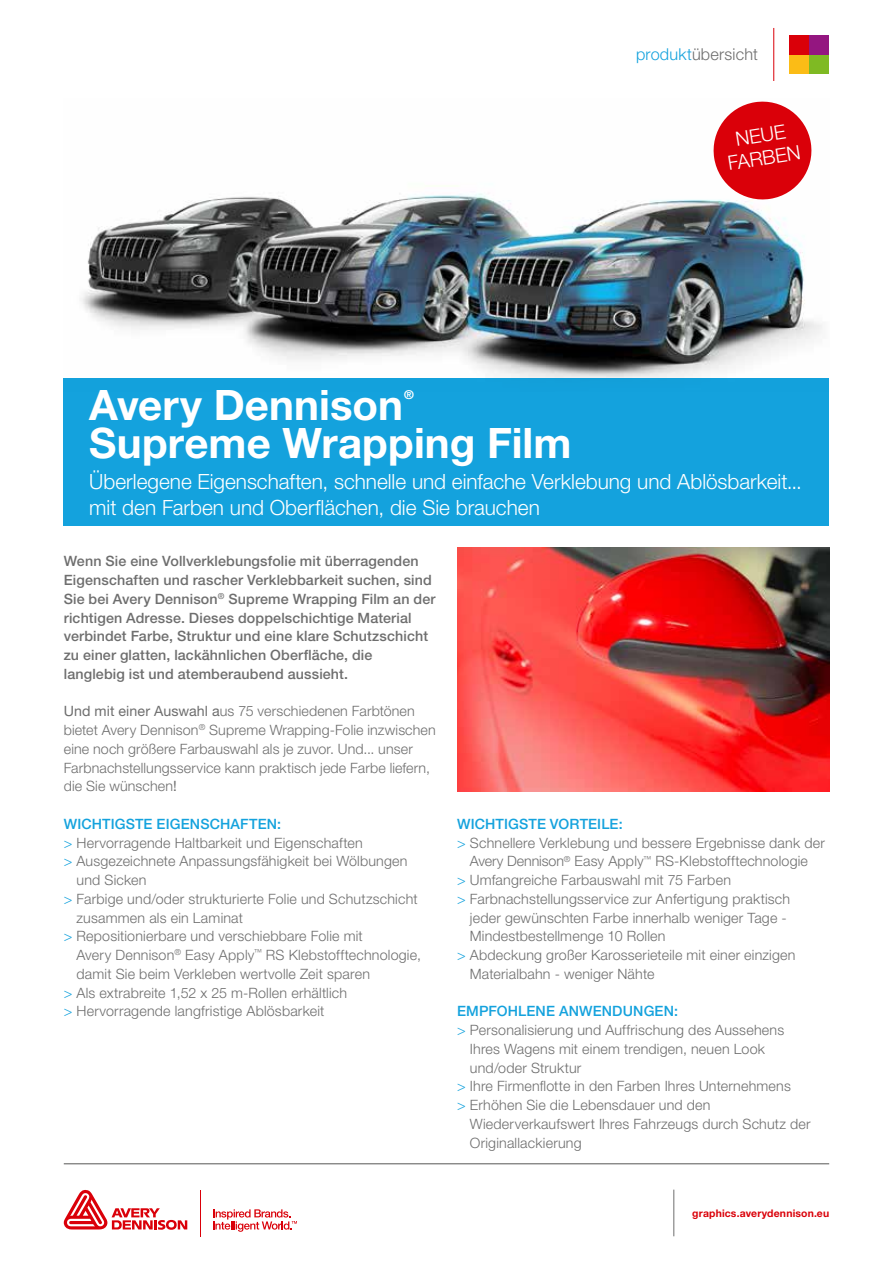
<style>
.page{position:relative;width:893px;height:1263px;background:#fff}
.page>*{position:absolute;margin:0;border:0;box-sizing:border-box;transform-origin:0 0}
.t1{font:700 42px "Helvetica Neue LT Std";color:#fff}
.t2{font:300 21px/25.5px "Helvetica Neue LT Std";color:#fff}
.t3{font:300 19.8px/22.6px "Helvetica Neue LT Std";color:#fff;text-align:center}
.t4{font:300 16.35px "Helvetica Neue LT Std";letter-spacing:.01em;color:#6e6e6e}
.t5{font:300 14.25px/18.8px "Helvetica Neue LT Std";letter-spacing:.015em;color:#6e6e6e}
.t6{font:500 14.25px/18.8px "Helvetica Neue LT Std";letter-spacing:.01em;color:#6e6e6e}
.t7{font:500 14.25px "Helvetica Neue LT Std";letter-spacing:.01em;color:#14a2dd}
.t8{font:700 12.3px "Helvetica Neue LT Std";color:#fff}
.t9{font:700 10.5px "Helvetica Neue LT Std";letter-spacing:.015em;color:#da0009}
.s1{color:#14a2dd}
.s2{font-weight:400}
</style>
<div class="page">
<hr style="left:64px;top:1163px;width:765px;height:1px;background:#565655">
<hr style="left:674px;top:1189px;width:1px;height:47px;background:#6e6e6e">
<svg style="left:64px;top:1189px;width:123px;height:41px"></svg>
<hr style="left:201px;top:1190px;width:1px;height:46px;background:#da0009">
<svg style="left:213px;top:1209px;width:84px;height:23px"></svg>
<hr style="left:773px;top:28px;width:1px;height:53px;background:#da0009">
<div style="left:809px;top:54px;width:20px;height:20px;background:#7fba23"></div>
<div style="left:789px;top:54px;width:20px;height:20px;background:#fbbc16"></div>
<div style="left:789px;top:35px;width:20px;height:19px;background:#da0009"></div>
<div style="left:809px;top:35px;width:20px;height:19px;background:#941680"></div>
<img style="left:64px;top:193px;width:765px;height:186px">
<img style="left:457px;top:548px;width:372px;height:243px">
<svg style="left:710px;top:101px;width:105px;height:102px"></svg>
<div style="left:64px;top:379px;width:765px;height:147px;background:#14a2dd"></div>
<p class="t4" style="left:636px;top:44px;width:123px"><span class="s1">produkt</span>übersicht</p>
<h3 class="t3" style="left:723px;top:129px;width:74px;rotate:-9deg">NEUE<br>FARBEN</h3>
<h1 class="t1" style="left:89px;top:379px;width:315px">Avery Dennison</h1>
<p class="t8" style="left:404px;top:387px;width:11px">®</p>
<h1 class="t1" style="left:89px;top:417px;width:484px">Supreme Wrapping Film</h1>
<h2 class="t2" style="left:89px;top:468px;width:714px">Überlegene Eigenschaften, schnelle und einfache Verklebung und Ablösbarkeit... mit den Farben und Oberflächen, die Sie brauchen</h2>
<p class="t6" style="left:64px;top:552px;width:373px">Wenn Sie eine Vollverklebungsfolie mit überragenden Eigenschaften und rascher Verklebbarkeit suchen, sind Sie bei Avery Dennison<sup>®</sup> Supreme Wrapping Film an der richtigen Adresse. Dieses doppelschichtige Material verbindet Farbe, Struktur und eine klare Schutzschicht zu einer glatten, lackähnlichen Oberfläche, die langlebig ist und atemberaubend aussieht.</p>
<p class="t5" style="left:64px;top:702px;width:374px"><span class="s2">Und mit einer Auswahl a</span>us 75 verschiedenen Farbtönen bietet Avery Dennison<sup>®</sup> Supreme Wrapping-Folie inzwischen eine noch größere Farbauswahl als je zuvor. Und... unser Farbnachstellungsservice kann praktisch jede Farbe liefern, die Sie wünschen<span class="s2">!</span></p>
<p class="t7" style="left:64px;top:815px;width:219px">WICHTIGSTE EIGENSCHAFTEN:</p>
<p class="t5" style="left:64px;top:833px;width:301px"><span class="s1">&gt;</span> Hervorragende Haltbarkeit und Eigenschaften</p>
<p class="t5" style="left:64px;top:852px;width:345px"><span class="s1">&gt;</span> Ausgezeichnete Anpassungsfähigkeit bei Wölbungen</p>
<p class="t5" style="left:77px;top:870px;width:71px">und Sicken</p>
<p class="t5" style="left:64px;top:889px;width:355px"><span class="s1">&gt;</span> Farbige und/oder strukturierte Folie und Schutzschicht</p>
<p class="t5" style="left:77px;top:908px;width:168px">zusammen als ein Laminat</p>
<p class="t5" style="left:64px;top:927px;width:301px"><span class="s1">&gt;</span> Repositionierbare und verschiebbare Folie mit</p>
<p class="t5" style="left:77px;top:945px;width:346px">Avery Dennison<sup>®</sup> Easy Apply<sup>™</sup> RS Klebstofftechnologie,</p>
<p class="t5" style="left:77px;top:964px;width:295px">damit Sie beim Verkleben wertvolle Zeit sparen</p>
<p class="t5" style="left:64px;top:983px;width:285px"><span class="s1">&gt;</span> Als extrabreite 1,52 x 25 m-Rollen erhältlich</p>
<p class="t5" style="left:64px;top:1002px;width:262px"><span class="s1">&gt;</span> Hervorragende langfristige Ablösbarkeit</p>
<p class="t7" style="left:457px;top:1003px;width:223px">EMPFOHLENE ANWENDUNGEN:</p>
<p class="t5" style="left:457px;top:1020px;width:329px"><span class="s1">&gt;</span> Personalisierung und Auffrischung des Aussehens</p>
<p class="t5" style="left:470px;top:1039px;width:297px">Ihres Wagens mit einem trendigen, neuen Look</p>
<p class="t5" style="left:470px;top:1058px;width:113px">und/oder Struktur</p>
<p class="t5" style="left:457px;top:1077px;width:335px"><span class="s1">&gt;</span> Ihre Firmenflotte in den Farben Ihres Unternehmens</p>
<p class="t5" style="left:457px;top:1095px;width:255px"><span class="s1">&gt;</span> Erhöhen Sie die Lebensdauer und den</p>
<p class="t5" style="left:470px;top:1114px;width:342px">Wiederverkaufswert Ihres Fahrzeugs durch Schutz der</p>
<p class="t5" style="left:470px;top:1133px;width:113px">Originallackierung</p>
<p class="t7" style="left:457px;top:815px;width:167px">WICHTIGSTE VORTEILE:</p>
<p class="t5" style="left:457px;top:833px;width:369px"><span class="s1">&gt;</span> Schnellere Verklebung und bessere Ergebnisse dank der</p>
<p class="t5" style="left:470px;top:852px;width:340px">Avery Dennison<sup>®</sup> Easy Apply<sup>™</sup> RS-Klebstofftechnologie</p>
<p class="t5" style="left:457px;top:870px;width:275px"><span class="s1">&gt;</span> Umfangreiche Farbauswahl mit 75 Farben</p>
<p class="t5" style="left:457px;top:889px;width:334px"><span class="s1">&gt;</span> Farbnachstellungsservice zur Anfertigung praktisch</p>
<p class="t5" style="left:470px;top:908px;width:318px">jeder gewünschten Farbe innerhalb weniger Tage -</p>
<p class="t5" style="left:470px;top:927px;width:197px">Mindestbestellmenge 10 Rollen</p>
<p class="t5" style="left:457px;top:945px;width:340px"><span class="s1">&gt;</span> Abdeckung großer Karosserieteile mit einer einzigen</p>
<p class="t5" style="left:470px;top:964px;width:186px">Materialbahn - weniger Nähte</p>
<p class="t9" style="left:692px;top:1207px;width:138px">graphics.averydennison.eu</p>
</div>
